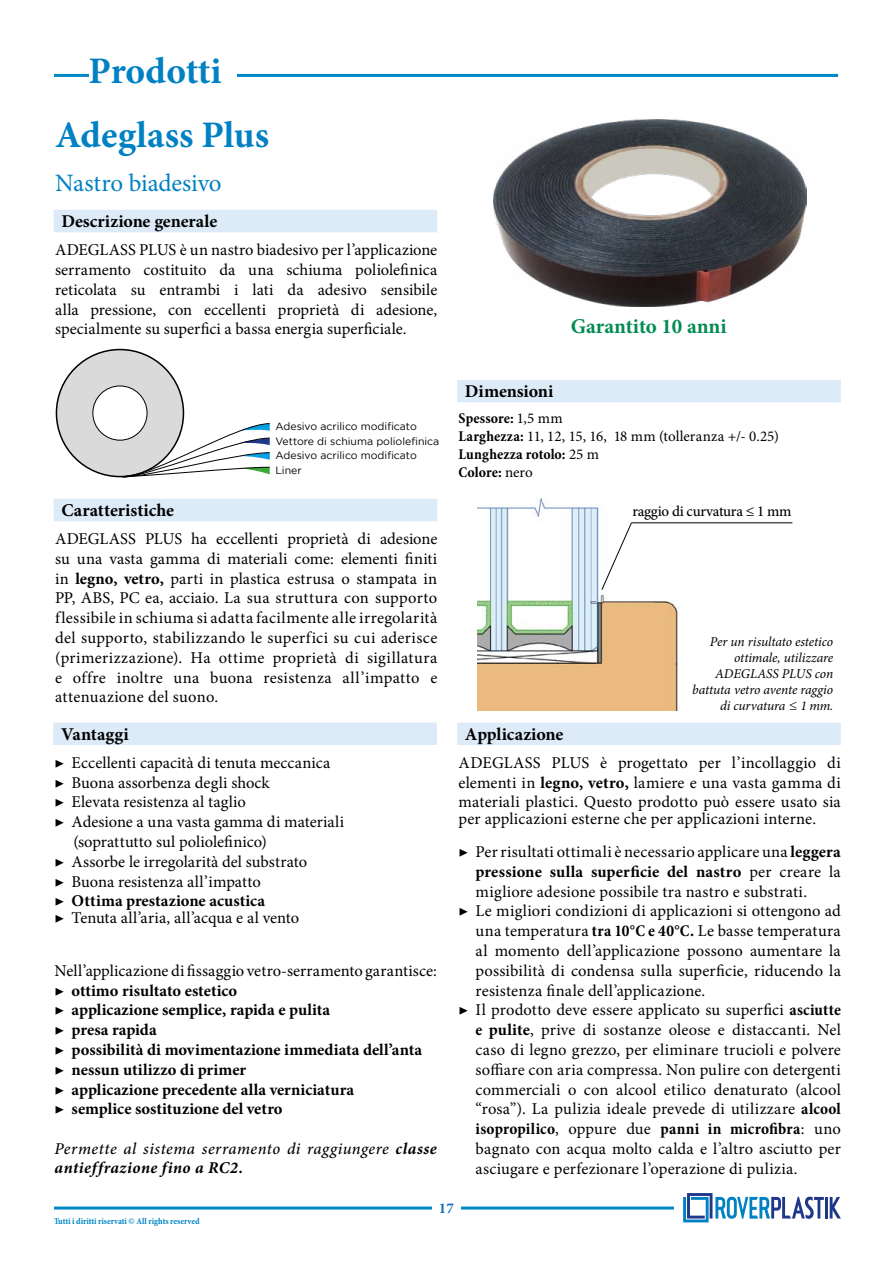
<style>
.page{position:relative;width:893px;height:1263px;background:#fff}
.page>*{position:absolute;margin:0;border:0;box-sizing:border-box;transform-origin:0 0}
.t1{font:700 37.5px "Minion Pro";letter-spacing:-.005em;color:#0081c3}
.t2{font:25.05px "Minion Pro";letter-spacing:-.015em;color:#0081c3}
.t3{font:700 21px "Minion Pro";color:#008b51}
.t4{font:700 18px "Minion Pro";letter-spacing:-.005em;color:#000}
.t5{font:16.5px/19.8px "Minion Pro";letter-spacing:.01em;color:#000;text-align:justify}
.t6{font:700 16.5px/19.8px "Minion Pro";letter-spacing:.005em;color:#000}
.t7{font:italic 500 16.5px/19.5px "Minion Pro";letter-spacing:.03em;color:#000}
.t8{font:700 condensed 16.5px "Minion Pro";letter-spacing:.015em;color:#000}
.t9{font:16.5px "Minion Pro";letter-spacing:-.01em;color:#000}
.t10{font:15px/18px "Minion Pro";letter-spacing:-.02em;color:#000}
.t11{font:500 15px "Minion Pro";letter-spacing:-.02em;color:#000}
.t12{font:700 15px "Minion Pro";color:#136eb8}
.t13{font:italic 13.5px/16.2px "Minion Pro";letter-spacing:-.01em;color:#000;text-align:right}
.t14{font:10.5px/14.5px "Gotham";color:#000}
.t15{font:700 condensed 9px "Minion Pro";letter-spacing:-.01em;color:#0088c6}
.s1{font-weight:700}
.s2{font-weight:400}
.s3{font-weight:700;font-stretch:condensed}
.s4{font-weight:400;font-stretch:normal}
</style>
<div class="page">
<hr style="left:54px;top:1206px;width:784px;height:3px;background:#0088c6">
<div style="left:432px;top:1202px;width:29px;height:11px;background:#fff"></div>
<hr style="left:54px;top:74px;width:784px;height:3px;background:#0088c6">
<div style="left:674px;top:1202px;width:176px;height:16px;background:#fff"></div>
<hr style="left:825px;top:1197px;width:3px;height:21px;background:#20388a">
<svg style="left:830px;top:1197px;width:11px;height:21px"></svg>
<svg style="left:683px;top:1193px;width:141px;height:29px"></svg>
<div style="left:89px;top:56px;width:147px;height:29px;background:#fff"></div>
<img style="left:493px;top:119px;width:313px;height:187px">
<div style="left:54px;top:210px;width:383px;height:22px;background:#ddebf8"></div>
<div style="left:54px;top:499px;width:383px;height:22px;background:#ddebf8"></div>
<div style="left:56px;top:350px;width:127px;height:127px;background:#dadada;border-radius:50%"></div>
<div style="left:93px;top:386px;width:54px;height:54px;background:#fff;border-radius:50%"></div>
<div style="left:92px;top:386px;width:55px;height:54px;border:1px solid #000;border-radius:50%"></div>
<svg style="left:119px;top:423px;width:151px;height:55px"></svg>
<div style="left:53px;top:722px;width:384px;height:23px;background:#ddebf8"></div>
<div style="left:457px;top:722px;width:384px;height:23px;background:#ddebf8"></div>
<div style="left:457px;top:380px;width:384px;height:22px;background:#ddebf8"></div>
<img style="left:478px;top:499px;width:211px;height:211px">
<svg style="left:601px;top:522px;width:31px;height:68px"></svg>
<hr style="left:632px;top:523px;width:160px;height:1px;background:#000">
<h1 class="t1" style="left:89px;top:45px;width:134px">Prodotti</h1>
<h1 class="t1" style="left:55px;top:108px;width:216px">Adeglass Plus</h1>
<h2 class="t2" style="left:55px;top:166px;width:168px">Nastro biadesivo</h2>
<p class="t4" style="left:61px;top:208px;width:157px">Descrizione generale</p>
<p class="t5" style="left:55px;top:240px;width:384px">ADEGLASS PLUS è un nastro biadesivo per l’applicazione serramento costituito da una schiuma poliolefinica reticolata su entrambi i lati da adesivo sensibile alla pressione, con eccellenti proprietà di adesione, specialmente su superfici a bassa energia superficiale.</p>
<p class="t14" style="left:275px;top:419px;width:165px">Adesivo acrilico modificato<br>Vettore di schiuma poliolefinica<br>Adesivo acrilico modificato<br>Liner</p>
<p class="t4" style="left:61px;top:497px;width:114px">Caratteristiche</p>
<p class="t5" style="left:55px;top:529px;width:384px">ADEGLASS PLUS ha eccellenti proprietà di adesione su una vasta gamma di materiali come: elementi finiti in <span class="s1">legno, vetro,</span> parti in plastica estrusa o stampata in PP, ABS, PC ea, acciaio. La sua struttura con supporto flessibile in schiuma si adatta facilmente alle irregolarità del supporto, stabilizzando le superfici su cui aderisce (primerizzazione). Ha ottime proprietà di sigillatura e offre inoltre una buona resistenza all’impatto e attenuazione del suono.</p>
<p class="t4" style="left:61px;top:721px;width:69px">Vantaggi</p>
<p class="t5" style="left:55px;top:753px;width:277px">▶ Eccellenti capacità di tenuta meccanica</p>
<p class="t5" style="left:55px;top:772px;width:217px">▶ Buona assorbenza degli shock</p>
<p class="t5" style="left:55px;top:792px;width:193px">▶ Elevata resistenza al taglio</p>
<p class="t5" style="left:55px;top:812px;width:291px">▶ Adesione a una vasta gamma di materiali</p>
<p class="t5" style="left:73px;top:832px;width:195px">(soprattutto sul poliolefinico)</p>
<p class="t5" style="left:55px;top:852px;width:254px">▶ Assorbe le irregolarità del substrato</p>
<p class="t5" style="left:55px;top:871px;width:208px">▶ Buona resistenza all’impatto</p>
<p class="t6" style="left:55px;top:891px;width:212px"><span class="s2">▶</span> Ottima prestazione acustica</p>
<p class="t9" style="left:55px;top:907px;width:246px">▶ Tenuta all’aria, all’acqua e al vento</p>
<p class="t6" style="left:55px;top:960px;width:384px"><span class="s2">Nell’applicazione di fissaggio vetro-serramento garantisce: ▶</span> ottimo risultato estetico<br><span class="s2">▶</span> applicazione semplice, rapida e pulita<br><span class="s2">▶</span> presa rapida<br><span class="s2">▶</span> possibilità di movimentazione immediata dell’anta<br><span class="s2">▶</span> nessun utilizzo di primer<br><span class="s2">▶</span> applicazione precedente alla verniciatura<br><span class="s2">▶</span> semplice sostituzione del vetro</p>
<p class="t7" style="left:55px;top:1139px;width:384px">Permette al sistema serramento di raggiungere <span class="s1">classe antieffrazione fino a RC2.</span></p>
<p class="t3" style="left:571px;top:311px;width:157px">Garantito 10 anni</p>
<p class="t4" style="left:465px;top:378px;width:90px">Dimensioni</p>
<p class="t10" style="left:459px;top:410px;width:322px"><span class="s3">Spessore:</span> 1,5 mm<br><span class="s3">Larghezza:</span> 11, 12, 15, 16, 18 mm (tolleranza +/- 0.25)<br><span class="s3">Lunghezza rotolo:</span> 25 m<br><span class="s3">Colore:</span> nero</p>
<p class="t11" style="left:632px;top:501px;width:161px">raggio di curvatura ≤ 1 mm</p>
<p class="t13" style="left:692px;top:633px;width:142px">Per un risultato estetico ottimale, utilizzare<br>ADEGLASS PLUS con battuta vetro avente raggio di curvatura ≤ 1 mm.</p>
<p class="t4" style="left:465px;top:721px;width:100px">Applicazione</p>
<p class="t5" style="left:459px;top:753px;width:384px">ADEGLASS PLUS è progettato per l’incollaggio di elementi in <span class="s1">legno, vetro,</span> lamiere e una vasta gamma di materiali plastici. Questo prodotto può essere usato sia</p>
<p class="t5" style="left:459px;top:802px;width:384px;line-height:33px">per applicazioni esterne che per applicazioni interne.<br>▶ Per risultati ottimali è necessario applicare una <span class="s1">leggera</span></p>
<p class="t6" style="left:476px;top:861px;width:367px">pressione sulla superficie del nastro <span class="s2">per creare la</span></p>
<p class="t5" style="left:476px;top:881px;width:333px">migliore adesione possibile tra nastro e substrati.</p>
<p class="t5" style="left:459px;top:901px;width:384px">▶ Le migliori condizioni di applicazioni si ottengono ad</p>
<p class="t5" style="left:476px;top:921px;width:367px">una temperatura <span class="s3">tra 10°C e 40°C.</span> Le basse temperatura</p>
<p class="t5" style="left:476px;top:941px;width:367px">al momento dell’applicazione possono aumentare la</p>
<p class="t5" style="left:476px;top:961px;width:367px">possibilità di condensa sulla superficie, riducendo la</p>
<p class="t5" style="left:476px;top:980px;width:231px">resistenza finale dell’applicazione.</p>
<p class="t5" style="left:459px;top:1000px;width:384px">▶ Il prodotto deve essere applicato su superfici <span class="s3">asciutte</span></p>
<p class="t5" style="left:476px;top:1020px;width:367px"><span class="s3">e</span> <span class="s1">pulite</span>, prive di sostanze oleose e distaccanti. Nel</p>
<p class="t5" style="left:476px;top:1040px;width:367px">caso di legno grezzo, per eliminare trucioli e polvere</p>
<p class="t5" style="left:476px;top:1060px;width:367px">soffiare con aria compressa. Non pulire con detergenti</p>
<p class="t5" style="left:476px;top:1079px;width:367px">commerciali o con alcool etilico denaturato (alcool</p>
<p class="t5" style="left:476px;top:1099px;width:367px">“rosa”). La pulizia ideale prevede di utilizzare <span class="s3">alcool</span></p>
<p class="t8" style="left:476px;top:1117px;width:367px">isopropilico<span class="s4">, oppure due</span> panni in microfibra<span class="s4">: uno</span></p>
<p class="t5" style="left:476px;top:1139px;width:367px">bagnato con acqua molto calda e l’altro asciutto per</p>
<p class="t5" style="left:476px;top:1159px;width:323px">asciugare e perfezionare l’operazione di pulizia.</p>
<p class="t15" style="left:54px;top:1215px;width:147px">Tutti i diritti riservati © All rights reserved</p>
<p class="t12" style="left:439px;top:1197px;width:16px">17</p>
</div>
